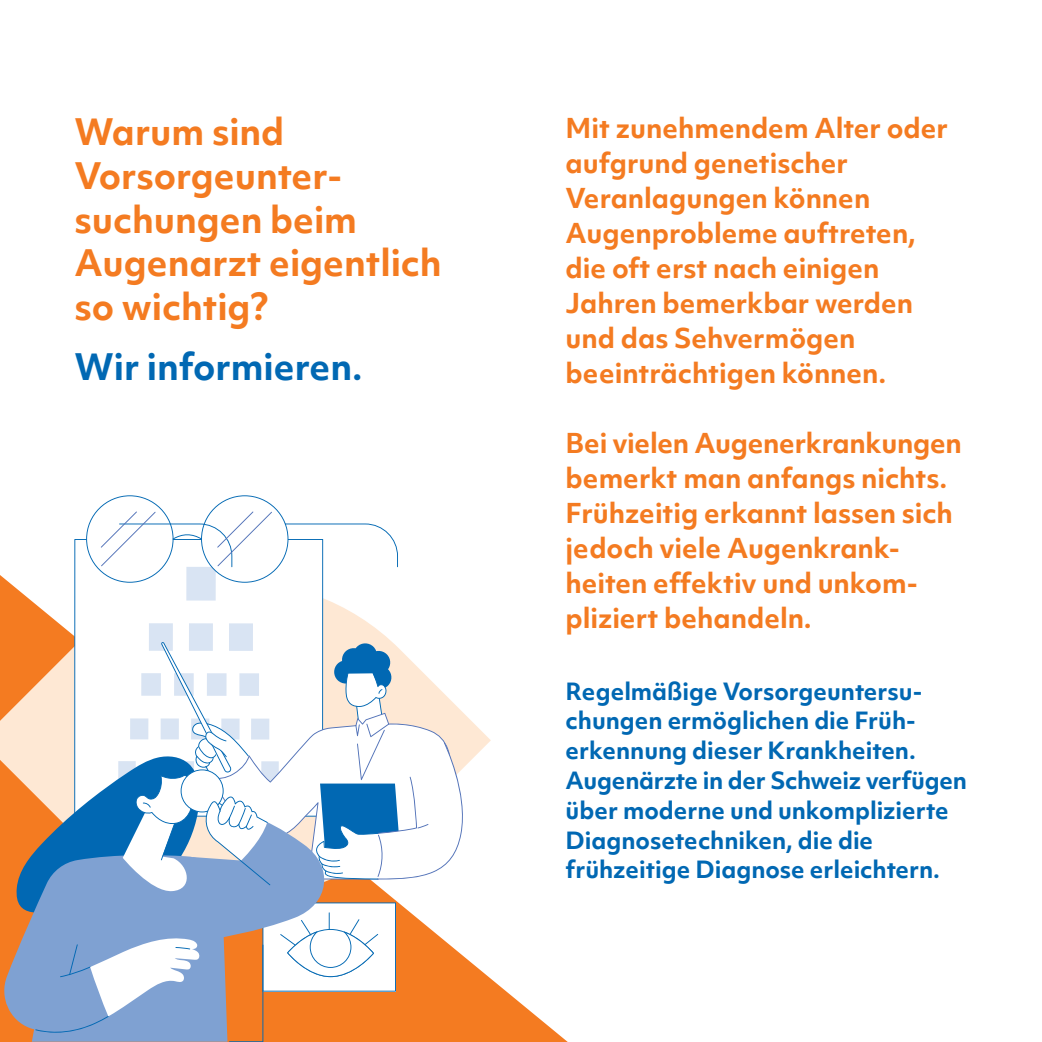
<style>
.page{position:relative;width:1042px;height:1042px;background:#fff}
.page>*{position:absolute;margin:0;border:0;box-sizing:border-box;transform-origin:0 0}
.t1{font:700 35px/43.8px "Objektiv Mk 1";color:#f47b21}
.t2{font:700 35px "Objektiv Mk 1";color:#0168b3}
.t3{font:700 26.25px/35px "Objektiv Mk 1";color:#f47b21}
.t4{font:700 22.75px/29.8px "Objektiv Mk 1";color:#0168b3}
</style>
<div class="page">
<svg style="left:0;top:575px;width:568px;height:467px"></svg>
<svg style="left:0;top:577px;width:491px;height:345px"></svg>
<svg style="left:74px;top:539px;width:249px;height:103px"></svg>
<div style="left:186px;top:567px;width:30px;height:33px;background:#d9e4f3"></div>
<div style="left:189px;top:623px;width:24px;height:28px;background:#d9e4f3"></div>
<div style="left:229px;top:623px;width:24px;height:28px;background:#d9e4f3"></div>
<div style="left:149px;top:623px;width:24px;height:28px;background:#d9e4f3"></div>
<svg style="left:86px;top:495px;width:312px;height:88px"></svg>
<svg style="left:0;top:642px;width:469px;height:400px"></svg>
<h1 class="t1" style="left:74px;top:109px;width:368px">Warum sind<br>Vorsorgeunter&shy;suchungen beim<br>Augenarzt eigentlich so wichtig?</h1>
<h1 class="t2" style="left:74px;top:341px;width:290px">Wir informieren.</h1>
<p class="t3" style="left:566px;top:110px;width:384px">Mit zunehmendem Alter oder aufgrund genetischer<br>Veranlagungen können<br>Augenprobleme auftreten, die oft erst nach einigen<br>Jahren bemerkbar werden und das Sehvermögen beeinträchtigen können.</p>
<p class="t3" style="left:566px;top:425px;width:398px">Bei vielen Augenerkrankungen bemerkt man anfangs nichts.<br>Frühzeitig erkannt lassen sich jedoch viele Augenkrank&shy;heiten effektiv und unkom&shy;pliziert behandeln.</p>
<p class="t4" style="left:566px;top:676px;width:403px">Regelmäßige Vorsorgeuntersu&shy;chungen ermöglichen die Früh&shy;erkennung dieser Krankheiten.<br>Augenärzte in der Schweiz verfügen über moderne und unkomplizierte<br>Diagnosetechniken, die die frühzeitige Diagnose erleichtern.</p>
</div>
